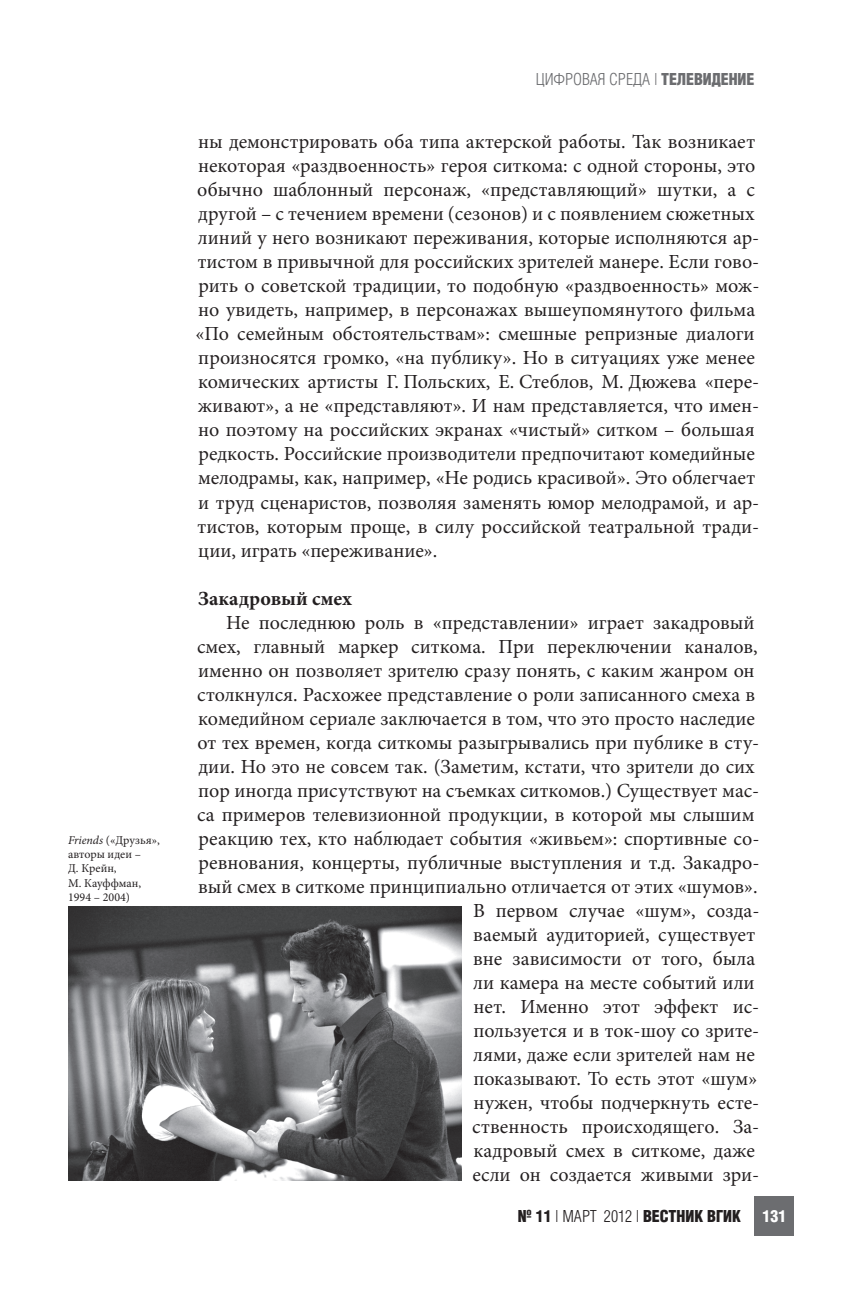
<style>
.page{position:relative;width:851px;height:1293px;background:#fff}
.page>*{position:absolute;margin:0;border:0;box-sizing:border-box;transform-origin:0 0}
.t1{font:20px/24px "Minion Pro";color:#231f20}
.t2{font:700 20px "Minion Pro";color:#231f20}
.t3{font:16px "AG Letterica Cond L";color:#6c6d70}
.t4{font:700 16px "AG Letterica Cond L";color:#231f20}
.t5{font:16px "AG Letterica Cond L";color:#231f20}
.t6{font:700 16px "AG Letterica Cond L";color:#fff}
.t7{font:12px/14.4px "Minion Pro";color:#231f20}
.s1{font-style:italic}
.s2{font-weight:700}
.s3{font-weight:400}
</style>
<div class="page">
<div style="left:754px;top:1196px;width:40px;height:40px;background:#6c6d70"></div>
<img style="left:68px;top:906px;width:394px;height:274px">
<p class="t7" style="left:68px;top:832px;width:93px"><span class="s1">Friends</span> («Друзья», авторы идеи –<br>Д. Крейн,<br>М. Кауффман,<br>1994 – 2004)</p>
<p class="t3" style="left:535px;top:70px;width:135px">ЦИФРОВАЯ СРЕДА | <span class="s2">ТЕЛЕВИДЕНИЕ</span></p>
<p class="t1" style="left:195px;top:130px;width:565px">ны демонстрировать оба типа актерской работы. Так возникает некоторая «раздвоенность» героя ситкома: с одной стороны, это обычно шаблонный персонаж, «представляющий» шутки, а с другой – с течением времени (сезонов) и с появлением сюжетных линий у него возникают переживания, которые исполняются ар&shy;тистом в привычной для российских зрителей манере. Если гово&shy;рить о советской традиции, то подобную «раздвоенность» мож&shy;но увидеть, например, в персонажах вышеупомянутого фильма «По семейным обстоятельствам»: смешные репризные диалоги произносятся громко, «на публику». Но в ситуациях уже менее комических артисты Г. Польских, Е. Стеблов, М. Дюжева «пере&shy;живают», а не «представляют». И нам представляется, что имен&shy;но поэтому на российских экранах «чистый» ситком – большая редкость. Российские производители предпочитают комедийные мелодрамы, как, например, «Не родись красивой». Это облегчает и труд сценаристов, позволяя заменять юмор мелодрамой, и ар&shy;тистов, которым проще, в силу российской театральной тради&shy;ции, играть «переживание».</p>
<p class="t2" style="left:198px;top:584px;width:155px">Закадровый смех</p>
<p class="t1" style="left:197px;top:610px;width:564px;text-align:right">Не последнюю роль в «представлении» играет закадровый смех, главный маркер ситкома. При переключении каналов, именно он позволяет зрителю сразу понять, с каким жанром он столкнулся. Расхожее представление о роли записанного смеха в комедийном сериале заключается в том, что это просто наследие от тех времен, когда ситкомы разыгрывались при публике в сту&shy;дии. Но это не совсем так. (Заметим, кстати, что зрители до сих пор иногда присутствуют на съемках ситкомов.) Существует мас&shy;са примеров телевизионной продукции, в которой мы слышим реакцию тех, кто наблюдает события «живьем»: спортивные со&shy;ревнования, концерты, публичные выступления и т.д. Закадро&shy;вый смех в ситкоме принципиально отличается от этих «шумов».<br>В первом случае «шум», созда-<br>ваемый аудиторией, существует<br>вне зависимости от того, была<br>ли камера на месте событий или<br>нет. Именно этот эффект ис-<br>пользуется и в ток-шоу со зрите-<br>лями, даже если зрителей нам не<br>показывают. То есть этот «шум»<br>нужен, чтобы подчеркнуть есте-<br>ственность происходящего. За-<br>кадровый смех в ситкоме, даже<br>если он создается живыми зри-</p>
<p class="t5" style="left:517px;top:1207px;width:54px"><span class="s2">№ 11</span>|март</p>
<p class="t4" style="left:604px;top:1206px;width:75px"><span class="s3">2012 |</span> ВЕСТНИК</p>
<p class="t4" style="left:707px;top:1206px;width:26px">ВГИК</p>
<p class="t6" style="left:762px;top:1206px;width:25px">131</p>
</div>
